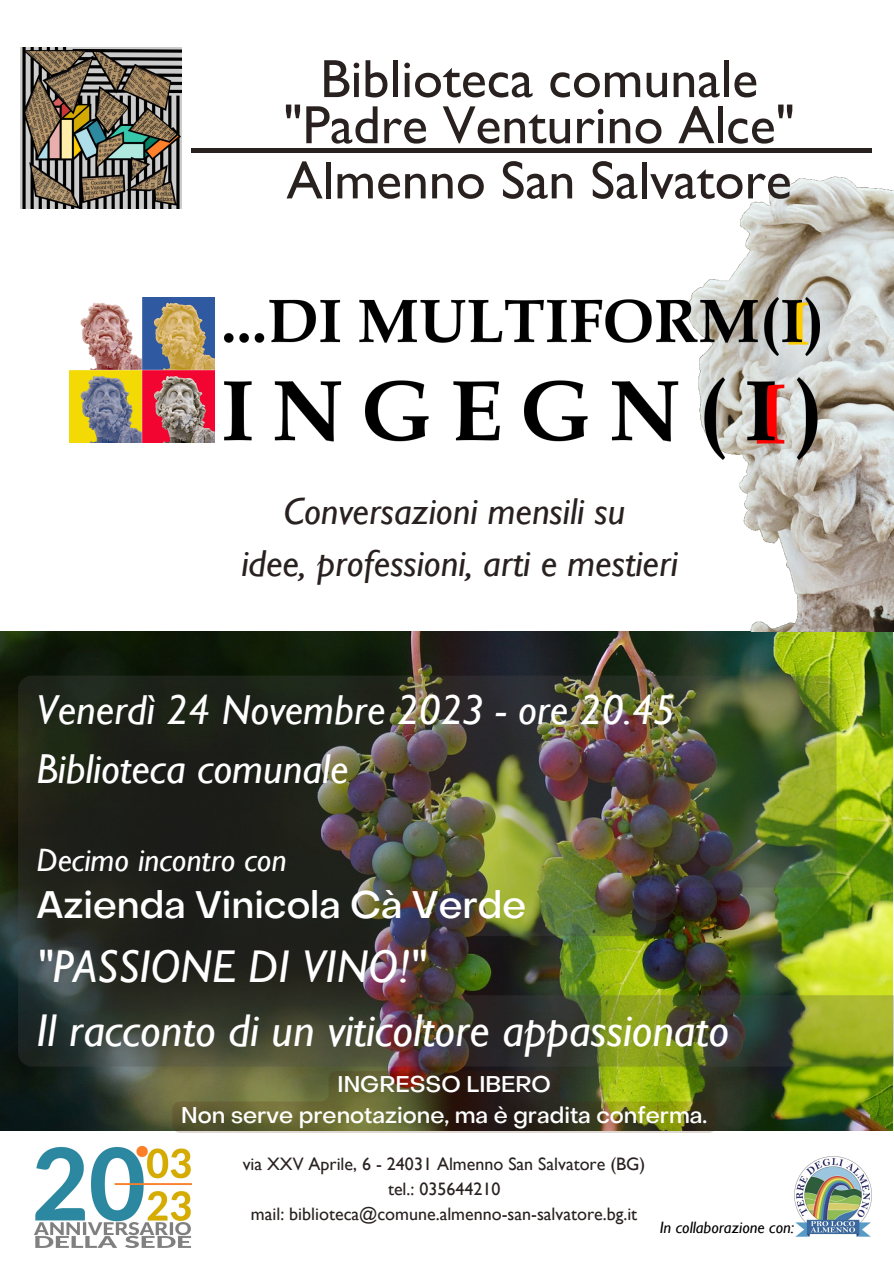
<style>
.page{position:relative;width:894px;height:1264px;background:#fff}
.page>*{position:absolute;margin:0;border:0;box-sizing:border-box;transform-origin:0 0}
.t1{font:54px "Gill Sans";color:#282120}
.t2{font:italic 45.9px "Gill Sans";color:#fff}
.t3{font:italic 41.85px "Gill Sans";color:#fff}
.t4{font:500 37.95px "Object Sans";color:#fff}
.t5{font:italic 37.5px "Gill Sans";color:#282120}
.t6{font:italic 32.4px "Gill Sans";color:#fff}
.t7{font:500 22.5px "Object Sans";color:#fff}
.t8{font:18px "Gill Sans";color:#282120}
.t9{font:italic 16.5px "Gill Sans";color:#000}
</style>
<div class="page">
<img style="left:21px;top:47px;width:161px;height:161px">
<hr style="left:191px;top:149px;width:680px;height:4px;background:#282120">
<img style="left:0;top:631px;width:892px;height:499px">
<img style="left:608px;top:148px;width:285px;height:484px">
<img style="left:69px;top:297px;width:145px;height:145px">
<img style="left:225px;top:297px;width:594px;height:162px">
<img style="left:794px;top:1156px;width:77px;height:81px">
<img style="left:18px;top:675px;width:875px;height:391px">
<img style="left:35px;top:1146px;width:156px;height:101px">
<svg style="left:172px;top:1071px;width:544px;height:61px;background:#5c5c29"></svg>
<p class="t1" style="left:320px;top:47px;width:439px">Biblioteca comunale</p>
<p class="t1" style="left:283px;top:93px;width:512px">"Padre Venturino Alce"</p>
<p class="t1" style="left:286px;top:148px;width:506px">Almenno San Salvatore</p>
<p class="t5" style="left:283px;top:489px;width:343px">Conversazioni mensili su</p>
<p class="t5" style="left:241px;top:541px;width:438px">idee, professioni, arti e mestieri</p>
<p class="t3" style="left:36px;top:685px;width:640px">Venerdì 24 Novembre 2023 - ore 20.45</p>
<p class="t3" style="left:36px;top:743px;width:313px">Biblioteca comunale</p>
<p class="t6" style="left:36px;top:840px;width:251px">Decimo incontro con</p>
<p class="t4" style="left:36px;top:889px;width:491px">Azienda Vinicola Cà Verde</p>
<p class="t2" style="left:36px;top:939px;width:391px">"PASSIONE DI VINO!"</p>
<p class="t2" style="left:36px;top:1003px;width:693px">Il racconto di un viticoltore appassionato</p>
<p class="t7" style="left:337px;top:1075px;width:215px">INGRESSO LIBERO</p>
<p class="t7" style="left:181px;top:1106px;width:527px">Non serve prenotazione, ma è gradita conferma.</p>
<p class="t8" style="left:243px;top:1153px;width:404px">via XXV Aprile, 6 - 24031 Almenno San Salvatore (BG)</p>
<p class="t8" style="left:388px;top:1178px;width:114px">tel.: 035644210</p>
<p class="t8" style="left:251px;top:1202px;width:388px">mail: biblioteca@comune.almenno-san-salvatore.bg.it</p>
<p class="t9" style="left:659px;top:1217px;width:136px">In collaborazione con:</p>
</div>
